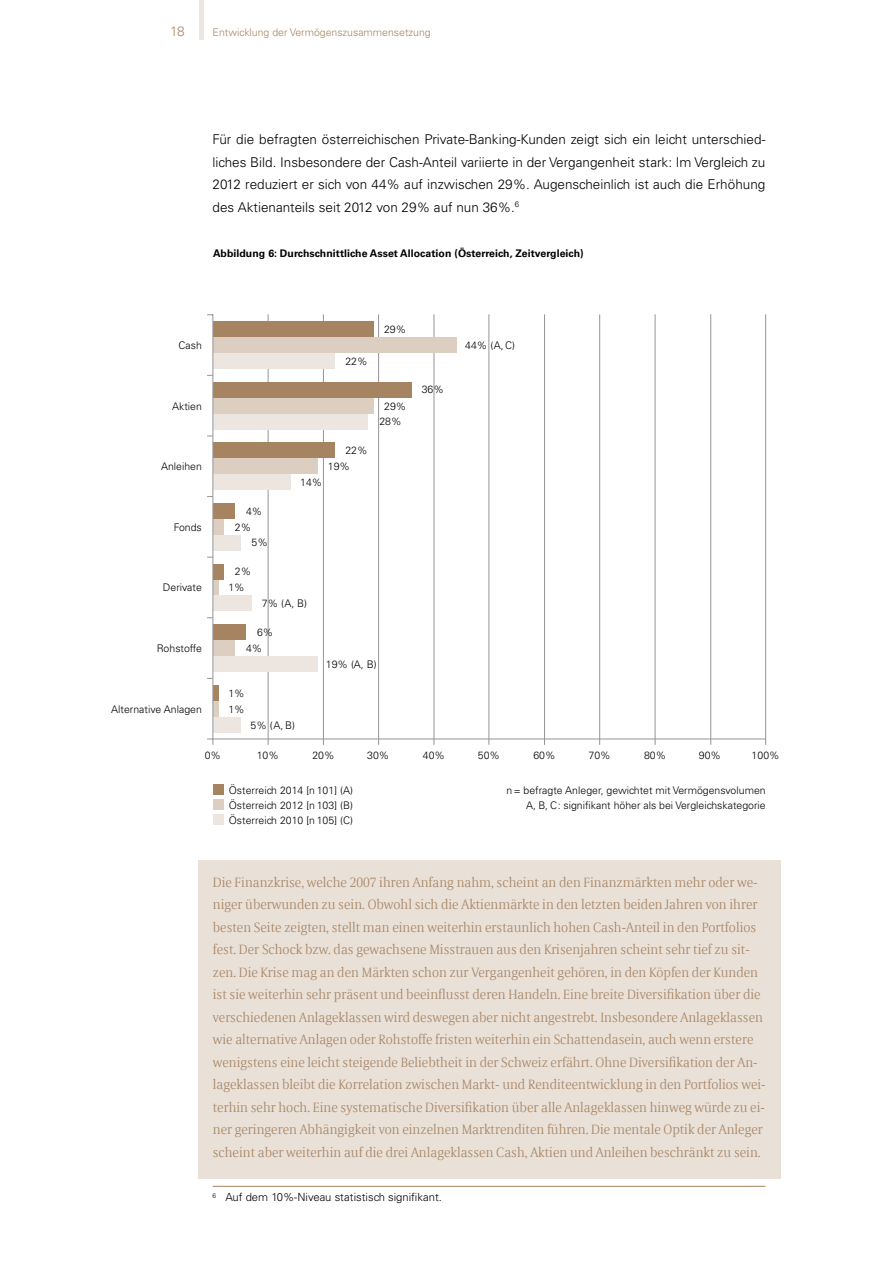
<style>
.page{position:relative;width:893px;height:1263px;background:#fff}
.page>*{position:absolute;margin:0;border:0;box-sizing:border-box;transform-origin:0 0}
.t1{font:300 13.5px/22.5px "Allianz Serif";color:#a68462}
.t2{font:300 13.5px/22.5px "Univers";color:#000;text-align:justify}
.t3{font:300 13.5px "Univers";color:#a68462}
.t4{font:300 11.25px "Univers";color:#000}
.t5{font:300 10.5px/15px "Univers";color:#000;text-align:justify}
.t6{font:700 10.5px "Univers";letter-spacing:.005em;color:#000}
.t7{font:300 10.5px "Univers";color:#a68462}
</style>
<div class="page">
<hr style="left:200px;top:0;width:4px;height:40px;background:#ede6e0">
<hr style="left:268px;top:314px;width:1px;height:431px;background:#939598">
<hr style="left:378px;top:314px;width:1px;height:431px;background:#939598">
<hr style="left:599px;top:314px;width:1px;height:431px;background:#939598">
<hr style="left:710px;top:314px;width:1px;height:431px;background:#939598">
<hr style="left:488px;top:314px;width:1px;height:431px;background:#939598">
<hr style="left:323px;top:314px;width:1px;height:431px;background:#939598">
<hr style="left:434px;top:314px;width:1px;height:431px;background:#939598">
<hr style="left:544px;top:314px;width:1px;height:431px;background:#939598">
<hr style="left:655px;top:314px;width:1px;height:431px;background:#939598">
<hr style="left:765px;top:314px;width:1px;height:431px;background:#939598">
<div style="left:213px;top:799px;width:10px;height:11px;background:#dccec0"></div>
<div style="left:213px;top:784px;width:10px;height:11px;background:#a68462"></div>
<div style="left:213px;top:814px;width:10px;height:11px;background:#ede6e0"></div>
<svg style="left:207px;top:314px;width:559px;height:426px"></svg>
<div style="left:198px;top:861px;width:582px;height:318px;background:#e9e0d8"></div>
<hr style="left:213px;top:1186px;width:552px;height:1px;background:#a68462">
<p class="t3" style="left:170px;top:23px;width:16px">18</p>
<p class="t7" style="left:213px;top:26px;width:220px">Entwicklung der Vermögenszusammensetzung</p>
<p class="t2" style="left:213px;top:128px;width:554px">Für die befragten österreichischen Private-Banking-Kunden zeigt sich ein leicht unterschied&shy;liches Bild. Insbesondere der Cash-Anteil variierte in der Vergangenheit stark: Im Vergleich zu 2012 reduziert er sich von 44% auf inzwischen 29%. Augenscheinlich ist auch die Erhöhung des Aktienanteils seit 2012 von 29% auf nun 36%.<sup>6</sup></p>
<p class="t6" style="left:213px;top:247px;width:372px">Abbildung 6: Durchschnittliche Asset Allocation (Österreich, Zeitvergleich)</p>
<p class="t5" style="left:384px;top:322px;width:24px">29%</p>
<p class="t5" style="left:179px;top:338px;width:25px">Cash</p>
<p class="t5" style="left:465px;top:338px;width:51px">44% (A, C)</p>
<p class="t5" style="left:345px;top:353px;width:24px">22%</p>
<p class="t5" style="left:422px;top:382px;width:24px">36%</p>
<p class="t5" style="left:172px;top:399px;width:31px">Aktien</p>
<p class="t5" style="left:379px;top:398px;width:29px;line-height:15.6px;text-align:center">29%<br>28%</p>
<p class="t5" style="left:345px;top:443px;width:24px">22%</p>
<p class="t5" style="left:161px;top:459px;width:42px">Anleihen</p>
<p class="t5" style="left:328px;top:459px;width:24px">19%</p>
<p class="t5" style="left:300px;top:474px;width:24px">14%</p>
<p class="t5" style="left:246px;top:503px;width:18px">4%</p>
<p class="t5" style="left:174px;top:519px;width:30px">Fonds</p>
<p class="t5" style="left:235px;top:519px;width:18px">2%</p>
<p class="t5" style="left:252px;top:535px;width:18px">5%</p>
<p class="t5" style="left:235px;top:563px;width:18px">2%</p>
<p class="t5" style="left:163px;top:580px;width:40px">Derivate</p>
<p class="t5" style="left:228px;top:580px;width:18px">1%</p>
<p class="t5" style="left:262px;top:596px;width:47px">7% (A, B)</p>
<p class="t5" style="left:257px;top:625px;width:18px">6%</p>
<p class="t5" style="left:157px;top:641px;width:46px">Rohstoffe</p>
<p class="t5" style="left:246px;top:641px;width:18px">4%</p>
<p class="t5" style="left:326px;top:656px;width:52px">19% (A, B)</p>
<p class="t5" style="left:228px;top:686px;width:18px">1%</p>
<p class="t5" style="left:111px;top:702px;width:92px">Alternative Anlagen</p>
<p class="t5" style="left:228px;top:702px;width:18px">1%</p>
<p class="t5" style="left:251px;top:717px;width:46px">5% (A, B)</p>
<p class="t5" style="left:205px;top:747px;width:18px">0%</p>
<p class="t5" style="left:257px;top:747px;width:24px">10%</p>
<p class="t5" style="left:312px;top:747px;width:24px">20%</p>
<p class="t5" style="left:367px;top:747px;width:24px">30%</p>
<p class="t5" style="left:478px;top:747px;width:24px">50%</p>
<p class="t5" style="left:589px;top:747px;width:24px">70%</p>
<p class="t5" style="left:699px;top:747px;width:24px">90%</p>
<p class="t5" style="left:423px;top:747px;width:24px">40%</p>
<p class="t5" style="left:533px;top:747px;width:24px">60%</p>
<p class="t5" style="left:644px;top:747px;width:24px">80%</p>
<p class="t5" style="left:752px;top:747px;width:30px">100%</p>
<p class="t5" style="left:229px;top:782px;width:126px">Österreich 2014 [n 101] (A)<br>Österreich 2012 [n 103] (B)<br>Österreich 2010 [n 105] (C)</p>
<p class="t5" style="left:506px;top:782px;width:261px;text-align:right">n = befragte Anleger, gewichtet mit Vermögensvolumen<br>A, B, C: signifikant höher als bei Vergleichskategorie</p>
<p class="t1" style="left:213px;top:871px;width:554px">Die Finanzkrise, welche 2007 ihren Anfang nahm, scheint an den Finanzmärkten mehr oder we&shy;niger überwunden zu sein. Obwohl sich die Aktienmärkte in den letzten beiden Jahren von ihrer besten Seite zeigten, stellt man einen weiterhin erstaunlich hohen Cash-Anteil in den Portfolios fest. Der Schock bzw. das gewachsene Misstrauen aus den Krisenjahren scheint sehr tief zu sit&shy;zen. Die Krise mag an den Märkten schon zur Vergangenheit gehören, in den Köpfen der Kunden ist sie weiterhin sehr präsent und beeinflusst deren Handeln. Eine breite Diversifikation über die verschiedenen Anlageklassen wird deswegen aber nicht angestrebt. Insbesondere Anlageklassen wie alternative Anlagen oder Rohstoffe fristen weiterhin ein Schattendasein, auch wenn erstere wenigstens eine leicht steigende Beliebtheit in der Schweiz erfährt. Ohne Diversifikation der An&shy;lageklassen bleibt die Korrelation zwischen Markt- und Renditeentwicklung in den Portfolios wei&shy;terhin sehr hoch. Eine systematische Diversifikation über alle Anlageklassen hinweg würde zu ei&shy;ner geringeren Abhängigkeit von einzelnen Marktrenditen führen. Die mentale Optik der Anleger scheint aber weiterhin auf die drei Anlageklassen Cash, Aktien und Anleihen beschränkt zu sein.</p>
<p class="t4" style="left:213px;top:1191px;width:231px"><sup>6</sup> Auf dem 10%-Niveau statistisch signifikant.</p>
</div>
